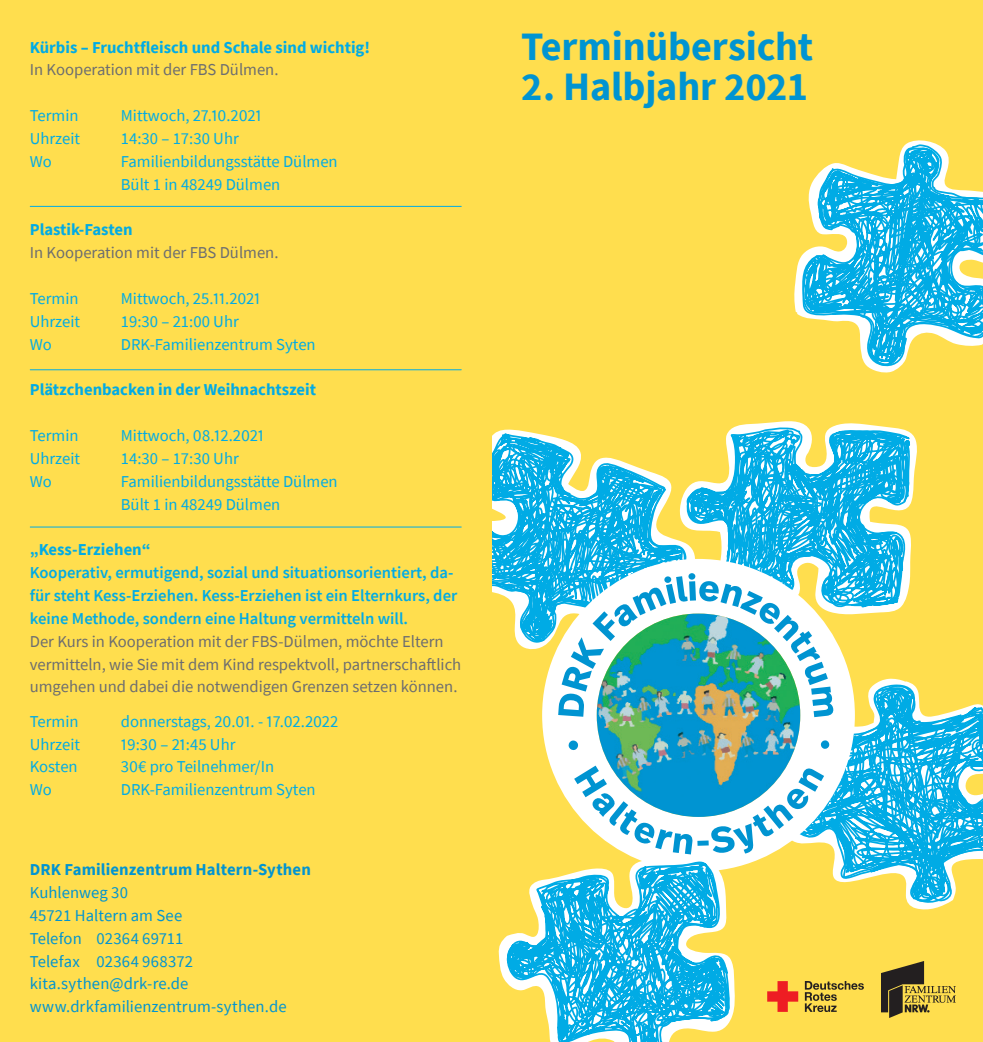
<style>
.page{position:relative;width:983px;height:1042px;background:#fff}
.page>*{position:absolute;margin:0;border:0;box-sizing:border-box;transform-origin:0 0}
.t1{font:700 40.25px "Source Sans Pro";letter-spacing:-.005em;color:#0094d1}
.Termin{font:16.62px "Source Sans Pro";color:#00abe5}
.Fließ{font:16.62px/22.9px "Source Sans Pro";color:#6c6d70}
.Termin-2{font:600 16.62px/22.9px "Source Sans Pro";color:#00abe5}
.t2{font:16.62px "Source Sans Pro";letter-spacing:.01em;color:#0094d1}
.Head{font:700 16.62px "Source Sans Pro";color:#00abe5}
.t3{font:700 16.62px "Source Sans Pro";letter-spacing:.01em;color:#0094d1}
</style>
<div class="page">
<svg style="left:954px;top:717px;width:28px;height:154px;background:#5cc4d6"></svg>
<div style="left:491px;top:0;width:267px;height:382px;background:#ffde4e"></div>
<svg style="left:491px;top:382px;width:236px;height:660px"></svg>
<svg style="left:829px;top:758px;width:144px;height:284px;background:#d4c559"></svg>
<svg style="left:497px;top:740px;width:332px;height:302px"></svg>
<svg style="left:727px;top:60px;width:227px;height:887px"></svg>
<svg style="left:522px;top:143px;width:460px;height:574px;background:#bdd38d"></svg>
<svg style="left:791px;top:0;width:191px;height:529px;background:#c9d782"></svg>
<svg style="left:837px;top:0;width:145px;height:358px;background:#a5d09a"></svg>
<div style="left:0;top:0;width:491px;height:1042px;background:#ffde4e"></div>
<hr style="left:30px;top:206px;width:431px;height:1px;background:#00abe5">
<hr style="left:30px;top:369px;width:431px;height:1px;background:#00abe5">
<hr style="left:30px;top:526px;width:431px;height:1px;background:#00abe5">
<p class="Head" style="left:30px;top:36px;width:342px">Kürbis – Fruchtfleisch und Schale sind wichtig!</p>
<p class="Fließ" style="left:30px;top:58px;width:250px">In Kooperation mit der FBS Dülmen.</p>
<p class="Termin" style="left:30px;top:105px;width:50px">Termin</p>
<p class="Termin" style="left:121px;top:105px;width:142px">Mittwoch, 27.10.2021</p>
<p class="Termin" style="left:30px;top:128px;width:52px">Uhrzeit</p>
<p class="Termin" style="left:121px;top:128px;width:119px">14:30 – 17:30 Uhr</p>
<p class="Termin" style="left:30px;top:151px;width:24px">Wo</p>
<p class="Termin" style="left:121px;top:151px;width:218px">Familienbildungsstätte Dülmen</p>
<p class="Termin" style="left:121px;top:174px;width:161px">Bült 1 in 48249 Dülmen</p>
<p class="Head" style="left:30px;top:219px;width:104px">Plastik-Fasten</p>
<p class="Fließ" style="left:30px;top:241px;width:250px">In Kooperation mit der FBS Dülmen.</p>
<p class="Termin" style="left:30px;top:288px;width:50px">Termin</p>
<p class="Termin" style="left:121px;top:288px;width:141px">Mittwoch, 25.11.2021</p>
<p class="Termin" style="left:30px;top:311px;width:52px">Uhrzeit</p>
<p class="Termin" style="left:121px;top:311px;width:119px">19:30 – 21:00 Uhr</p>
<p class="Termin" style="left:30px;top:333px;width:24px">Wo</p>
<p class="Termin" style="left:121px;top:333px;width:196px">DRK-Familienzentrum Syten</p>
<p class="Head" style="left:30px;top:378px;width:288px">Plätzchenbacken in der Weihnachtszeit</p>
<p class="Termin" style="left:30px;top:425px;width:50px">Termin</p>
<p class="Termin" style="left:121px;top:425px;width:144px">Mittwoch, 08.12.2021</p>
<p class="Termin" style="left:30px;top:448px;width:52px">Uhrzeit</p>
<p class="Termin" style="left:121px;top:448px;width:119px">14:30 – 17:30 Uhr</p>
<p class="Termin" style="left:30px;top:471px;width:24px">Wo</p>
<p class="Termin" style="left:121px;top:471px;width:218px">Familienbildungsstätte Dülmen</p>
<p class="Termin" style="left:121px;top:493px;width:161px">Bült 1 in 48249 Dülmen</p>
<p class="Head" style="left:30px;top:538px;width:122px">„Kess-Erziehen“</p>
<p class="Termin-2" style="left:30px;top:561px;width:429px">Kooperativ, ermutigend, sozial und situationsorientiert, da&shy;für steht Kess-Erziehen. Kess-Erziehen ist ein Elternkurs, der keine Methode, sondern eine Haltung vermitteln will.</p>
<p class="Fließ" style="left:30px;top:629px;width:433px">Der Kurs in Kooperation mit der FBS-Dülmen, möchte Eltern vermitteln, wie Sie mit dem Kind respektvoll, partnerschaftlich umgehen und dabei die notwendigen Grenzen setzen können.</p>
<p class="Termin" style="left:30px;top:710px;width:50px">Termin</p>
<p class="Termin" style="left:121px;top:710px;width:219px">donnerstags, 20.01. - 17.02.2022</p>
<p class="Termin" style="left:30px;top:733px;width:52px">Uhrzeit</p>
<p class="Termin" style="left:121px;top:733px;width:116px">19:30 – 21:45 Uhr</p>
<p class="Termin" style="left:30px;top:756px;width:49px">Kosten</p>
<p class="Termin" style="left:121px;top:756px;width:155px">30€ pro Teilnehmer/In</p>
<p class="Termin" style="left:30px;top:779px;width:24px">Wo</p>
<p class="Termin" style="left:121px;top:779px;width:196px">DRK-Familienzentrum Syten</p>
<p class="t3" style="left:30px;top:858px;width:282px">DRK Familienzentrum Haltern-Sythen</p>
<p class="t2" style="left:30px;top:882px;width:100px">Kuhlenweg 30</p>
<p class="t2" style="left:30px;top:905px;width:154px">45721 Haltern am See</p>
<p class="t2" style="left:30px;top:927px;width:155px">Telefon 02364 69711</p>
<p class="t2" style="left:30px;top:950px;width:165px">Telefax 02364 968372</p>
<p class="t2" style="left:30px;top:973px;width:160px">kita.sythen@drk-re.de</p>
<p class="t2" style="left:30px;top:996px;width:258px">www.drkfamilienzentrum-sythen.de</p>
<p class="t1" style="left:521px;top:19px;width:293px">Terminübersicht</p>
<p class="t1" style="left:521px;top:60px;width:288px">2. Halbjahr 2021</p>
</div>
